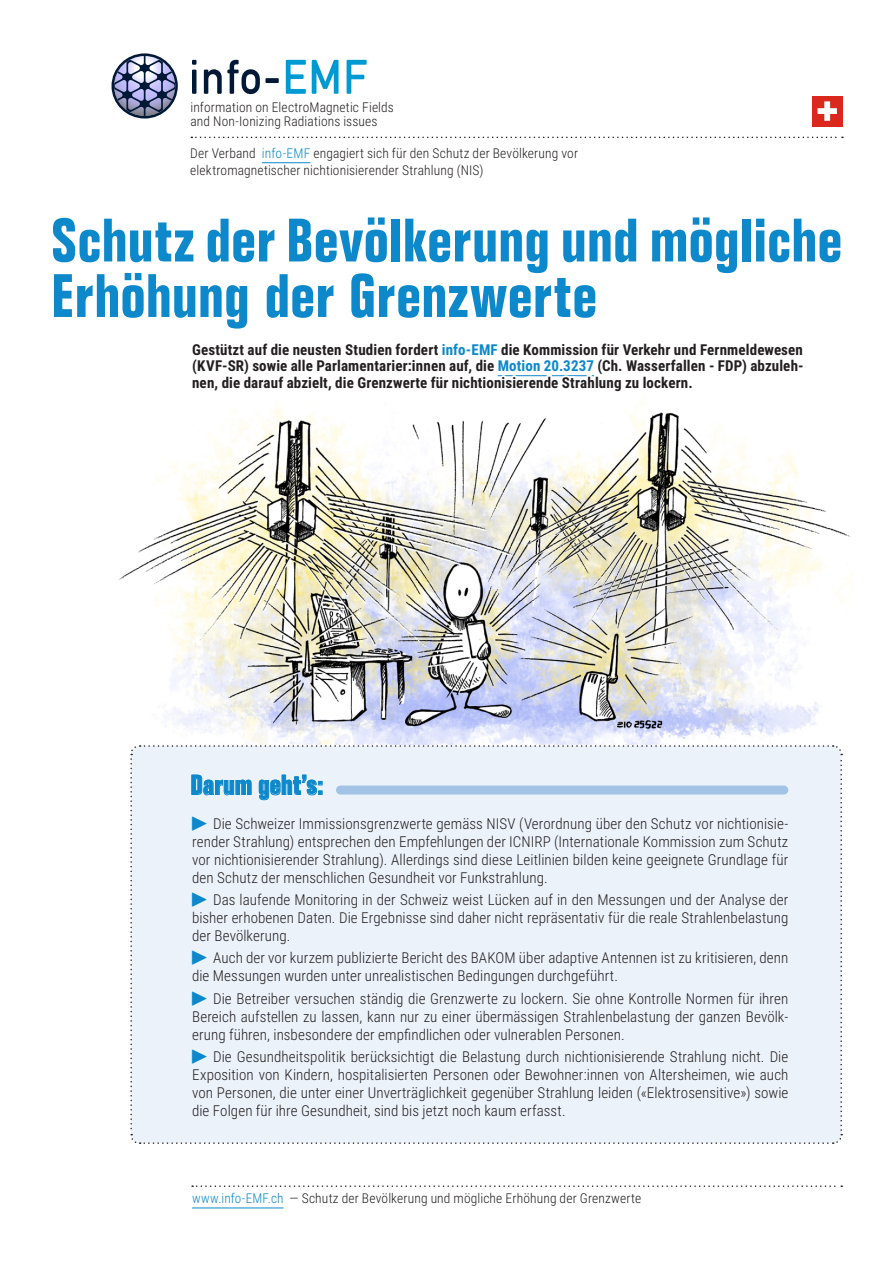
<style>
.page{position:relative;width:893px;height:1263px;background:#fff}
.page>*{position:absolute;margin:0;border:0;box-sizing:border-box;transform-origin:0 0}
.t1{font:700 condensed 60px/55.5px "Folio BT";letter-spacing:-.005em;color:#0c88cb}
.t2{font:700 condensed 27px "Folio BT";letter-spacing:-.005em;color:#0c88cb}
.t3{font:300 15px/18px "Roboto Condensed";letter-spacing:.005em;color:#231f20;text-align:justify}
.t4{font:700 15px/16.5px "Roboto Condensed";letter-spacing:.01em;color:#231f20;text-align:justify}
.t5{font:300 13.5px/16.5px "Roboto Condensed";letter-spacing:.01em;color:#231f20}
.s1{color:#0c88cb}
</style>
<div class="page">
<img style="left:119px;top:402px;width:733px;height:342px">
<svg style="left:192px;top:60px;width:4px;height:34px"></svg>
<svg style="left:204px;top:60px;width:56px;height:34px"></svg>
<div style="left:265px;top:78px;width:14px;height:5px;background:#011836"></div>
<svg style="left:286px;top:60px;width:20px;height:34px"></svg>
<svg style="left:312px;top:60px;width:27px;height:34px"></svg>
<svg style="left:347px;top:60px;width:20px;height:34px"></svg>
<svg style="left:112px;top:53px;width:66px;height:66px"></svg>
<svg style="left:192px;top:1185px;width:650px;height:2px"></svg>
<hr style="left:192px;top:1208px;width:92px;height:1px;background:#0c88cb">
<hr style="left:262px;top:162px;width:48px;height:1px;background:#0c88cb">
<div style="left:812px;top:96px;width:31px;height:31px;background:#da291c"></div>
<svg style="left:191px;top:101px;width:652px;height:38px"></svg>
<div style="left:130px;top:744px;width:713px;height:400px;background:#ebf2f9"></div>
<p class="t5" style="left:190px;top:99px;width:205px;line-height:14.5px">information on ElectroMagnetic Fields and Non-Ionizing Radiations issues</p>
<p class="t5" style="left:190px;top:145px;width:389px">Der Verband <span class="s1">info-EMF</span> engagiert sich für den Schutz der Bevölkerung vor elektromagnetischer nichtionisierender Strahlung (NIS)</p>
<h1 class="t1" style="left:51px;top:212px;width:793px">Schutz der Bevölkerung und mögliche<br>Erhöhung der Grenzwerte</h1>
<p class="t4" style="left:192px;top:341px;width:613px">Gestützt auf die neusten Studien fordert <span class="s1">info-EMF</span> die Kommission für Verkehr und Fernmeldewesen (KVF-SR) sowie alle Parlamentarier:innen auf, die <span class="s1">Motion 20.3237</span> (Ch. Wasserfallen - FDP) abzuleh&shy;nen, die darauf abzielt, die Grenzwerte für nichtionisierende Strahlung zu lockern.</p>
<h2 class="t2" style="left:190px;top:768px;width:134px">Darum geht’s:</h2>
<p class="t3" style="left:192px;top:814px;width:598px;text-indent:21px">Die Schweizer Immissionsgrenzwerte gemäss NISV (Verordnung über den Schutz vor nichtionisie&shy;render Strahlung) entsprechen den Empfehlungen der ICNIRP (Internationale Kommission zum Schutz vor nichtionisierender Strahlung). Allerdings sind diese Leitlinien bilden keine geeignete Grundlage für den Schutz der menschlichen Gesundheit vor Funkstrahlung.</p>
<p class="t3" style="left:192px;top:890px;width:598px;text-indent:21px">Das laufende Monitoring in der Schweiz weist Lücken auf in den Messungen und der Analyse der bisher erhobenen Daten. Die Ergebnisse sind daher nicht repräsentativ für die reale Strahlenbelastung der Bevölkerung.</p>
<p class="t3" style="left:192px;top:948px;width:598px;text-indent:21px">Auch der vor kurzem publizierte Bericht des BAKOM über adaptive Antennen ist zu kritisieren, denn die Messungen wurden unter unrealistischen Bedingungen durchgeführt.</p>
<p class="t3" style="left:192px;top:989px;width:598px;text-indent:21px">Die Betreiber versuchen ständig die Grenzwerte zu lockern. Sie ohne Kontrolle Normen für ihren Bereich aufstellen zu lassen, kann nur zu einer übermässigen Strahlenbelastung der ganzen Bevölk&shy;erung führen, insbesondere der empfindlichen oder vulnerablen Personen.</p>
<p class="t3" style="left:192px;top:1047px;width:598px;text-indent:21px">Die Gesundheitspolitik berücksichtigt die Belastung durch nichtionisierende Strahlung nicht. Die Exposition von Kindern, hospitalisierten Personen oder Bewohner:innen von Altersheimen, wie auch von Personen, die unter einer Unverträglichkeit gegenüber Strahlung leiden («Elektrosensitive») sowie die Folgen für ihre Gesundheit, sind bis jetzt noch kaum erfasst.</p>
<p class="t5" style="left:192px;top:1190px;width:451px"><span class="s1">www.info-EMF.ch</span> — Schutz der Bevölkerung und mögliche Erhöhung der Grenzwerte</p>
</div>
